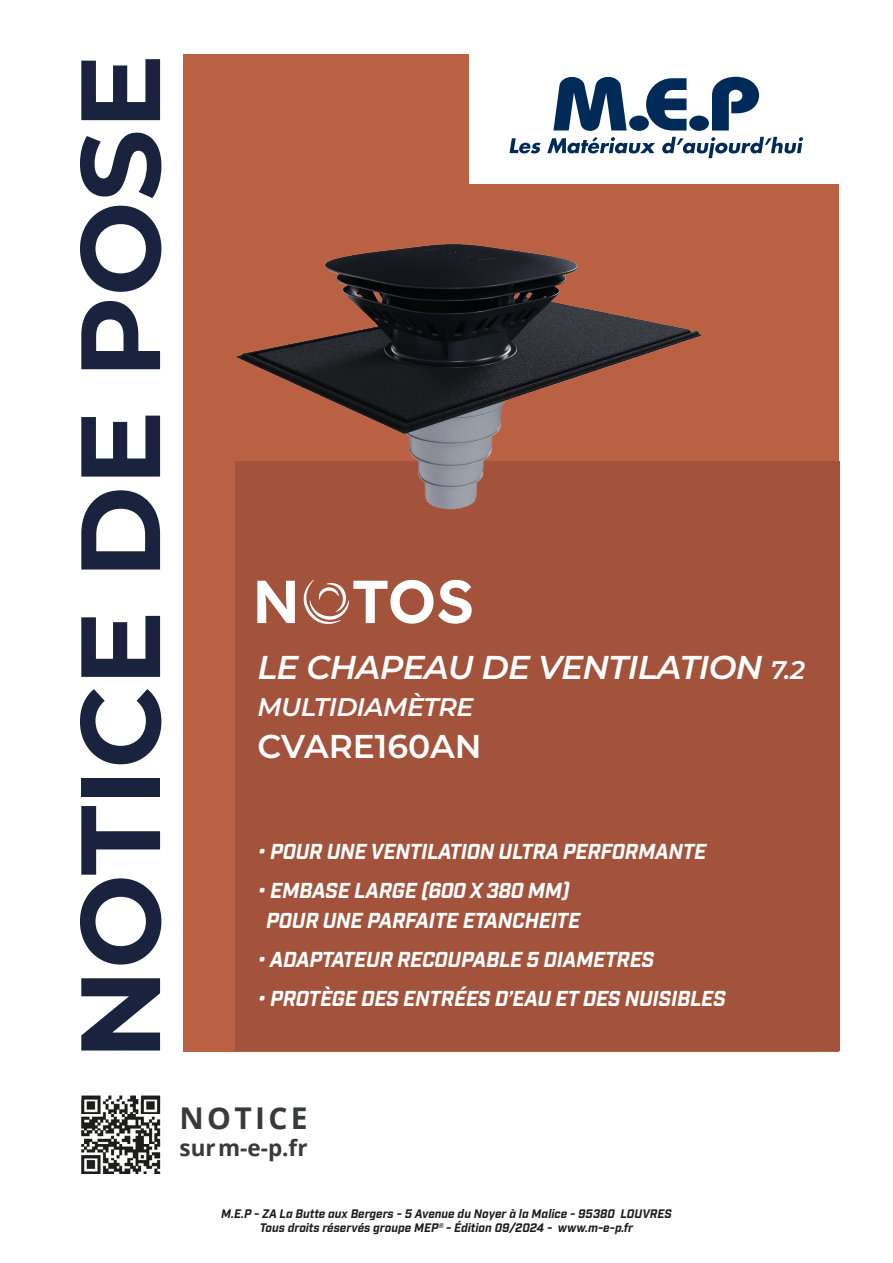
<style>
.page{position:relative;width:893px;height:1263px;background:#fff}
.page>*{position:absolute;margin:0;border:0;box-sizing:border-box;transform-origin:0 0}
.t1{font:700 112.5px "Montserrat";color:#19233e}
.t2{font:italic 600 33px "Montserrat";letter-spacing:-.02em;color:#fff}
.t3{font:600 33px "Montserrat";color:#fff}
.t4{font:700 30px "Open Sans";letter-spacing:.11em;color:#383a3b}
.t5{font:italic 600 25.5px "Montserrat";letter-spacing:-.02em;color:#fff}
.t6{font:700 22.5px "Open Sans";color:#383a3b}
.t7{font:italic 700 21px/30px "Industry";letter-spacing:-.015em;color:#fff;text-align:center}
.t8{font:italic 700 12px/14.4px "Industry";color:#1d1d1b;text-align:center}
.s1{font-size:25.5px}
</style>
<div class="page">
<div style="left:184px;top:54px;width:655px;height:997px;background:#ba6043"></div>
<div style="left:235px;top:461px;width:604px;height:590px;background:#a3533b"></div>
<div style="left:469px;top:43px;width:381px;height:141px;background:#fff"></div>
<img style="left:82px;top:1095px;width:78px;height:79px">
<svg style="left:737px;top:137px;width:66px;height:17px"></svg>
<svg style="left:561px;top:77px;width:58px;height:5px"></svg>
<svg style="left:659px;top:78px;width:28px;height:4px"></svg>
<svg style="left:719px;top:77px;width:40px;height:37px"></svg>
<img style="left:183px;top:82px;width:554px;height:441px">
<svg style="left:257px;top:580px;width:215px;height:44px"></svg>
<h1 class="t1" style="left:39px;top:1060px;width:1007px;rotate:-90deg">NOTICE DE POSE</h1>
<h2 class="t2" style="left:257px;top:644px;width:549px">LE CHAPEAU DE VENTILATION <span class="s1">7.2</span></h2>
<p class="t5" style="left:257px;top:689px;width:218px">MULTIDIAMÈTRE</p>
<h2 class="t3" style="left:257px;top:723px;width:226px">CVARE160AN</h2>
<p class="t7" style="left:257px;top:837px;width:451px">• POUR UNE VENTILATION ULTRA PERFORMANTE</p>
<p class="t7" style="left:257px;top:876px;width:324px">• EMBASE LARGE (600 X 380 MM)<br>POUR UNE PARFAITE ETANCHEITE</p>
<p class="t7" style="left:257px;top:945px;width:398px">• ADAPTATEUR RECOUPABLE 5 DIAMETRES</p>
<p class="t7" style="left:257px;top:984px;width:470px">• PROTÈGE DES ENTRÉES D’EAU ET DES NUISIBLES</p>
<h3 class="t4" style="left:180px;top:1096px;width:129px">NOTICE</h3>
<p class="t6" style="left:180px;top:1131px;width:130px">sur m-e-p.fr</p>
<p class="t8" style="left:221px;top:1207px;width:452px">M.E.P - ZA La Butte aux Bergers - 5 Avenue du Noyer à la Malice - 95380 LOUVRES<br>Tous droits réservés groupe MEP® - Édition 09/2024 - www.m-e-p.fr</p>
</div>
